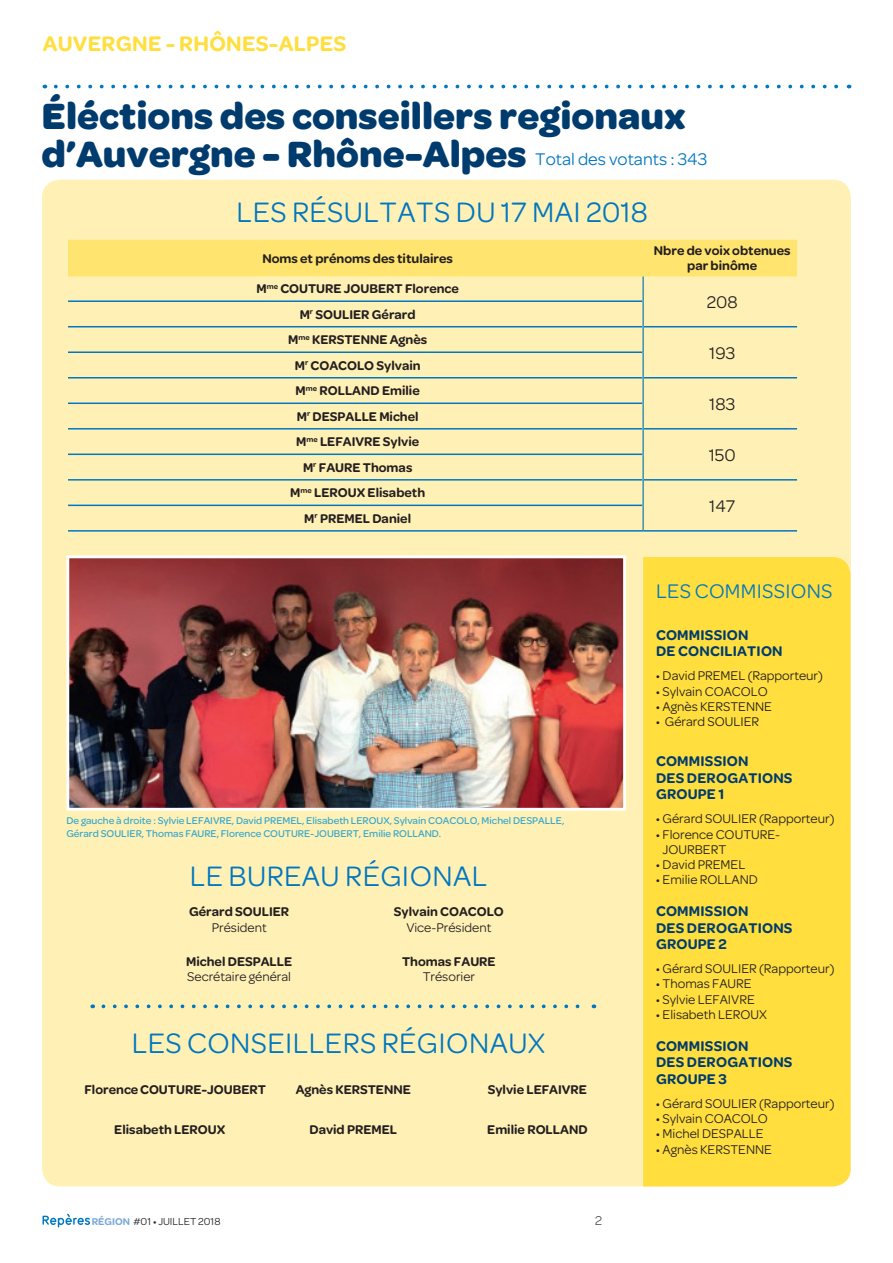
<style>
.page{position:relative;width:893px;height:1263px;background:#fff}
.page>*{position:absolute;margin:0;border:0;box-sizing:border-box;transform-origin:0 0}
.t1{font:700 39px/37.5px "Omnes";color:#003b6e}
.t2{font:30px "Omnes";letter-spacing:.015em;color:#0077c0}
.t3{font:600 22.5px "Omnes";letter-spacing:.015em;color:#ffde3d}
.t4{font:21px "Omnes";letter-spacing:.015em;color:#0077c0}
.t5{font:18px "Omnes";color:#0077c0}
.t6{font:18px "Omnes";color:#231f20}
.t7{font:600 15px/16.5px "Omnes";letter-spacing:.015em;color:#003b6e}
.t8{font:600 13.5px/25.5px "Omnes";color:#231f20;text-align:center}
.t9{font:13.5px/15.3px "Omnes";color:#231f20}
.t10{font:300 13.5px "Omnes";color:#231f20}
.t11{font:10.8px "Omnes";color:#231f20}
.t12{font:500 10.5px/12.6px "Omnes";color:#36a7cc}
.s1{font-weight:600;font-size:10.5px;color:#7ba9da}
.s2{font-weight:500;font-size:10.5px}
</style>
<div class="page">
<svg style="left:43px;top:1214px;width:47px;height:13px"></svg>
<svg style="left:56px;top:85px;width:782px;height:3px"></svg>
<div style="left:42px;top:180px;width:809px;height:1006px;background:#fff1b6;border-radius:18px"></div>
<img style="left:70px;top:559px;width:552px;height:248px">
<div style="left:66px;top:555px;width:560px;height:256px;border:3px solid #fff"></div>
<div style="left:68px;top:240px;width:729px;height:36px;background:#ffe46f"></div>
<hr style="left:68px;top:300px;width:574px;height:2px;background:#0077c0">
<hr style="left:68px;top:326px;width:574px;height:1px;background:#0077c0">
<hr style="left:644px;top:326px;width:153px;height:1px;background:#0077c0">
<hr style="left:68px;top:351px;width:574px;height:2px;background:#0077c0">
<hr style="left:68px;top:377px;width:574px;height:1px;background:#0077c0">
<hr style="left:644px;top:377px;width:153px;height:1px;background:#0077c0">
<hr style="left:68px;top:402px;width:574px;height:2px;background:#0077c0">
<hr style="left:68px;top:428px;width:574px;height:1px;background:#0077c0">
<hr style="left:644px;top:428px;width:153px;height:1px;background:#0077c0">
<hr style="left:644px;top:479px;width:153px;height:2px;background:#0077c0">
<hr style="left:642px;top:276px;width:2px;height:25px;background:#3c92b0">
<hr style="left:642px;top:301px;width:2px;height:26px;background:#3c92b0">
<hr style="left:642px;top:327px;width:2px;height:25px;background:#3c92b0">
<hr style="left:642px;top:352px;width:2px;height:26px;background:#3c92b0">
<hr style="left:642px;top:378px;width:2px;height:25px;background:#3c92b0">
<hr style="left:642px;top:403px;width:2px;height:26px;background:#3c92b0">
<hr style="left:642px;top:429px;width:2px;height:25px;background:#3c92b0">
<hr style="left:68px;top:454px;width:574px;height:1px;background:#0077c0">
<hr style="left:68px;top:479px;width:574px;height:2px;background:#0077c0">
<hr style="left:68px;top:505px;width:574px;height:1px;background:#0077c0">
<hr style="left:68px;top:530px;width:575px;height:2px;background:#0077c0">
<hr style="left:642px;top:454px;width:2px;height:26px;background:#3c92b0">
<hr style="left:642px;top:480px;width:2px;height:25px;background:#3c92b0">
<hr style="left:642px;top:505px;width:2px;height:25px;background:#3c92b0">
<hr style="left:643px;top:530px;width:154px;height:2px;background:#0077c0">
<div style="left:643px;top:557px;width:207px;height:629px;background:#ffde3d"></div>
<svg style="left:103px;top:1004px;width:491px;height:4px"></svg>
<h3 class="t3" style="left:43px;top:31px;width:305px">AUVERGNE - RHÔNES-ALPES</h3>
<h1 class="t1" style="left:42px;top:97px;width:646px">Éléctions des conseillers regionaux d’Auvergne - Rhône-Alpes</h1>
<h3 class="t5" style="left:535px;top:149px;width:173px">Total des votants : 343</h3>
<h2 class="t2" style="left:237px;top:196px;width:413px">LES RÉSULTATS DU 17 MAI 2018</h2>
<p class="t8" style="left:262px;top:246px;width:192px">Noms et prénoms des titulaires</p>
<p class="t8" style="left:654px;top:243px;width:138px;line-height:15.3px">Nbre de voix obtenues par binôme</p>
<p class="t8" style="left:256px;top:276px;width:204px">M<sup>me</sup> COUTURE JOUBERT Florence</p>
<h3 class="t6" style="left:707px;top:292px;width:32px">208</h3>
<p class="t8" style="left:288px;top:301px;width:141px">M<sup>r</sup> SOULIER Gérard<br>M<sup>me</sup> KERSTENNE Agnès</p>
<h3 class="t6" style="left:709px;top:343px;width:28px">193</h3>
<p class="t8" style="left:295px;top:352px;width:127px;text-align:left">M<sup>r</sup> COACOLO Sylvain<br>M<sup>me</sup> ROLLAND Emilie</p>
<h3 class="t6" style="left:709px;top:394px;width:28px">183</h3>
<p class="t8" style="left:296px;top:403px;width:125px;text-align:left">M<sup>r</sup> DESPALLE Michel<br>M<sup>me</sup> LEFAIVRE Sylvie</p>
<h3 class="t6" style="left:709px;top:445px;width:29px">150</h3>
<p class="t8" style="left:290px;top:454px;width:136px">M<sup>r</sup> FAURE Thomas<br>M<sup>me</sup> LEROUX Elisabeth</p>
<h3 class="t6" style="left:709px;top:496px;width:28px">147</h3>
<p class="t8" style="left:304px;top:506px;width:108px">M<sup>r</sup> PREMEL Daniel</p>
<p class="t12" style="left:66px;top:814px;width:499px">De gauche à droite : Sylvie LEFAIVRE, David PREMEL, Elisabeth LEROUX, Sylvain COACOLO, Michel DESPALLE,<br>Gérard SOULIER, Thomas FAURE, Florence COUTURE-JOUBERT, Emilie ROLLAND.</p>
<h2 class="t2" style="left:190px;top:859px;width:299px">LE BUREAU RÉGIONAL</h2>
<p class="t8" style="left:189px;top:899px;width:102px">Gérard SOULIER</p>
<p class="t9" style="left:212px;top:920px;width:57px">Président</p>
<p class="t8" style="left:186px;top:948px;width:108px">Michel DESPALLE</p>
<p class="t9" style="left:187px;top:969px;width:105px">Secrétaire général</p>
<p class="t8" style="left:394px;top:899px;width:112px">Sylvain COACOLO</p>
<p class="t9" style="left:406px;top:919px;width:87px">Vice-Président</p>
<p class="t8" style="left:402px;top:948px;width:95px">Thomas FAURE</p>
<p class="t9" style="left:423px;top:969px;width:54px">Trésorier</p>
<h2 class="t2" style="left:132px;top:1026px;width:415px">LES CONSEILLERS RÉGIONAUX</h2>
<p class="t8" style="left:84px;top:1076px;width:183px">Florence COUTURE-JOUBERT</p>
<p class="t8" style="left:114px;top:1117px;width:113px">Elisabeth LEROUX</p>
<p class="t8" style="left:296px;top:1076px;width:117px">Agnès KERSTENNE</p>
<p class="t8" style="left:309px;top:1117px;width:89px">David PREMEL</p>
<p class="t8" style="left:488px;top:1076px;width:101px">Sylvie LEFAIVRE</p>
<p class="t8" style="left:487px;top:1117px;width:102px">Emilie ROLLAND</p>
<p class="t11" style="left:92px;top:1215px;width:130px"><span class="s1">RÉGION</span> #01 <span class="s2">•</span> JUILLET 2018</p>
<p class="t10" style="left:595px;top:1213px;width:8px">2</p>
<h3 class="t4" style="left:656px;top:580px;width:178px">LES COMMISSIONS</h3>
<p class="t7" style="left:656px;top:627px;width:128px">COMMISSION<br>DE CONCILIATION</p>
<p class="t9" style="left:656px;top:668px;width:168px">• David PREMEL (Rapporteur)</p>
<p class="t9" style="left:656px;top:683px;width:114px">• Sylvain COACOLO</p>
<p class="t9" style="left:656px;top:699px;width:118px">• Agnès KERSTENNE</p>
<p class="t9" style="left:656px;top:714px;width:105px">• Gérard SOULIER</p>
<p class="t7" style="left:656px;top:753px;width:138px">COMMISSION<br>DES DEROGATIONS<br>GROUPE 1</p>
<p class="t9" style="left:656px;top:811px;width:180px">• Gérard SOULIER (Rapporteur)</p>
<p class="t9" style="left:663px;top:826px;width:119px;text-indent:-7px">• Florence COUTURE-<br>JOURBERT</p>
<p class="t9" style="left:656px;top:857px;width:91px">• David PREMEL</p>
<p class="t9" style="left:656px;top:872px;width:104px">• Emilie ROLLAND</p>
<p class="t7" style="left:656px;top:903px;width:138px">COMMISSION<br>DES DEROGATIONS<br>GROUPE 2</p>
<p class="t9" style="left:656px;top:961px;width:180px">• Gérard SOULIER (Rapporteur)</p>
<p class="t9" style="left:656px;top:976px;width:97px">• Thomas FAURE</p>
<p class="t9" style="left:656px;top:992px;width:100px">• Sylvie LEFAIVRE</p>
<p class="t9" style="left:656px;top:1007px;width:113px">• Elisabeth LEROUX</p>
<p class="t7" style="left:656px;top:1037px;width:138px">COMMISSION<br>DES DEROGATIONS<br>GROUPE 3</p>
<p class="t9" style="left:656px;top:1095px;width:180px">• Gérard SOULIER (Rapporteur)</p>
<p class="t9" style="left:656px;top:1111px;width:114px">• Sylvain COACOLO</p>
<p class="t9" style="left:656px;top:1126px;width:109px">• Michel DESPALLE</p>
<p class="t9" style="left:656px;top:1141px;width:118px">• Agnès KERSTENNE</p>
</div>
